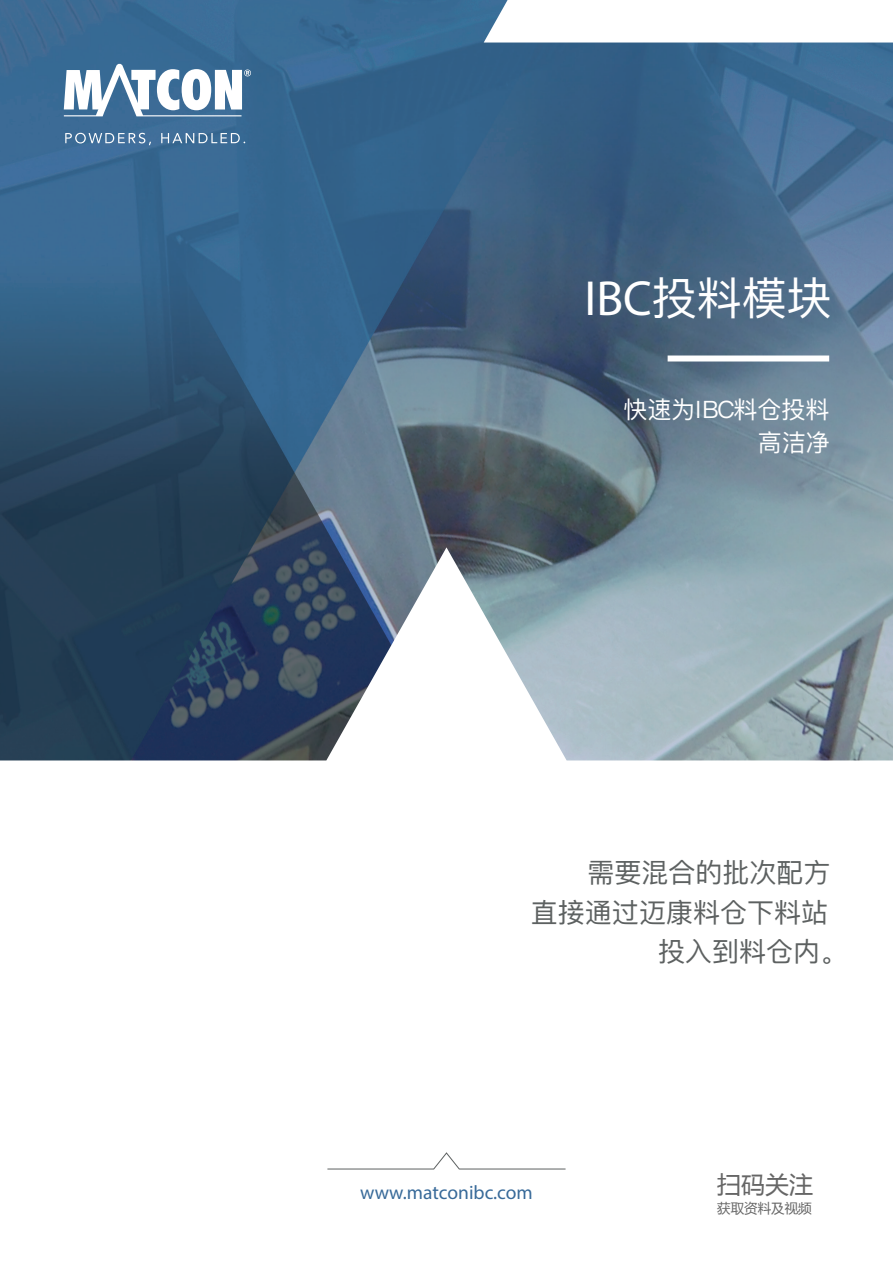
<style>
.page{position:relative;width:893px;height:1263px;background:#fff}
.page>*{position:absolute;margin:0;border:0;box-sizing:border-box;transform-origin:0 0}
.t1{font:45px "Ping Fang SC";color:#fff}
.t2{font:27px "Ping Fang SC";color:#5d6161}
.t3{font:24px/32.8px "Ping Fang SC";color:#fff;text-align:right}
.t4{font:24px "Microsoft Ya Hei";color:#666}
.t5{font:19.5px "Myriad Pro";color:#386a99}
.t6{font:13.5px "Microsoft Ya Hei";color:#666}
.s1{font-family:"Myriad Pro";font-size:49.5px}
</style>
<div class="page">
<img style="left:0;top:0;width:893px;height:547px">
<svg style="left:484px;top:0;width:409px;height:43px"></svg>
<svg style="left:0;top:547px;width:893px;height:214px;background:#718493"></svg>
<svg style="left:64px;top:63px;width:187px;height:53px"></svg>
<svg style="left:65px;top:133px;width:180px;height:12px;background:#658aad"></svg>
<svg style="left:327px;top:1152px;width:239px;height:18px"></svg>
<div style="left:668px;top:355px;width:161px;height:6px;background:#fff"></div>
<h1 class="t1" style="left:584px;top:266px;width:249px"><span class="s1">IBC</span>投料料模块</h1>
<p class="t3" style="left:623px;top:393px;width:208px">快速为IBC料料仓投料料⾼高洁净</p>
<p class="t2" style="left:587px;top:853px;width:244px">需要混合的批次配⽅方</p>
<p class="t2" style="left:531px;top:893px;width:298px">直接通过迈康料料仓下料料站</p>
<p class="t2" style="left:658px;top:932px;width:190px">投⼊入到料料仓内。</p>
<p class="t5" style="left:360px;top:1180px;width:174px">www.matconibc.com</p>
<p class="t4" style="left:717px;top:1167px;width:97px">扫码关注</p>
<p class="t6" style="left:717px;top:1199px;width:96px">获取资料及视频</p>
</div>
